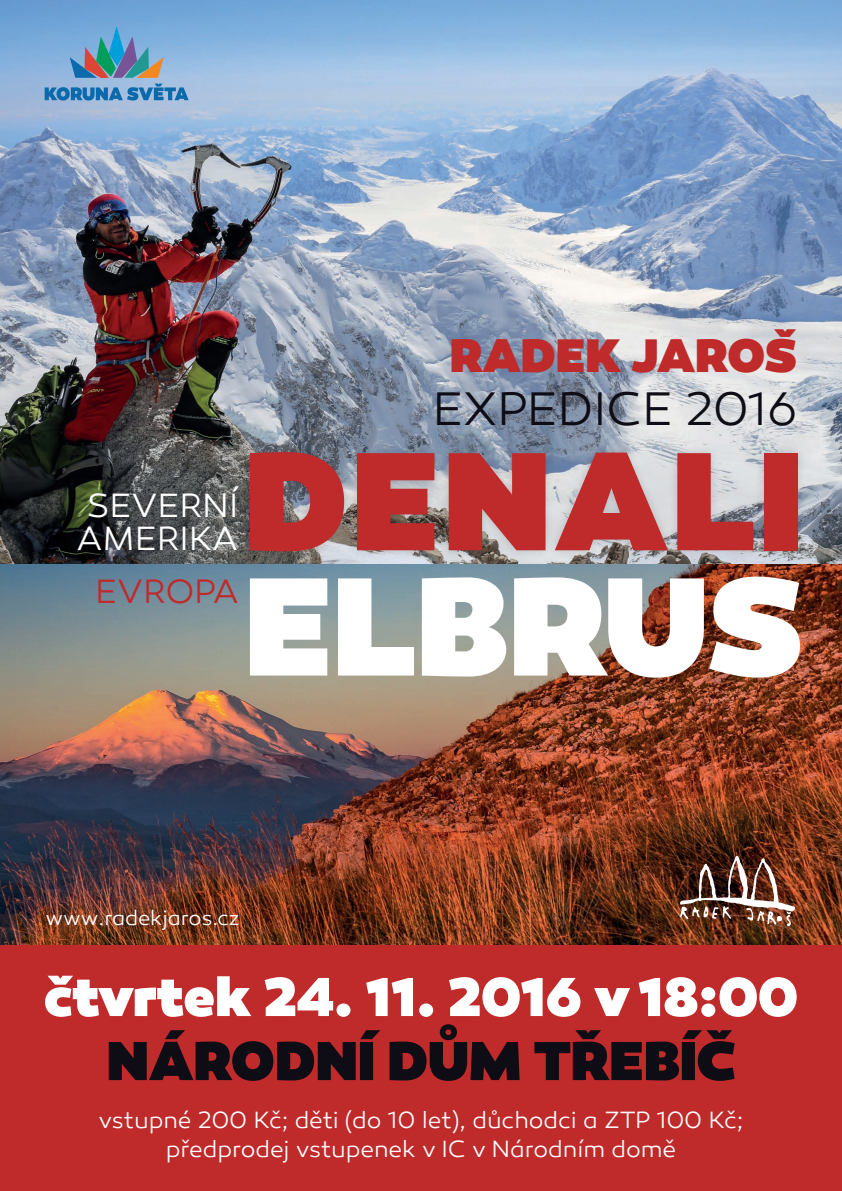
<style>
.page{position:relative;width:842px;height:1191px;background:#fff}
.page>*{position:absolute;margin:0;border:0;box-sizing:border-box;transform-origin:0 0}
.t1{font:900 142.8px "Canaro";letter-spacing:.025em;color:#bf2a2b}
.t2{font:900 142.8px "Canaro";color:#fff}
.t3{font:900 56px "Canaro";color:#fff}
.t4{font:900 56px "Canaro";color:#0e0c14}
.t5{font:300 48px "Canaro";letter-spacing:-.005em;color:#0e0c14}
.t6{font:900 48px "Canaro";color:#bf2a2b}
.t7{font:300 34.3px/33px "Canaro";color:#fff}
.t8{font:300 34.3px "Canaro";letter-spacing:-.005em;color:#bf2a2b}
.t9{font:300 24px/28.8px "Canaro";letter-spacing:-.005em;color:#fff;text-align:center}
.t10{font:300 21.5px "Canaro";color:#fff}
</style>
<div class="page">
<div style="left:0;top:944px;width:842px;height:247px;background:#bf2a2b"></div>
<img style="left:0;top:0;width:842px;height:944px">
<div style="left:69px;top:477px;width:178px;height:82px;background:#0e0c14;opacity:.17"></div>
<svg style="left:45px;top:84px;width:144px;height:16px;background:#5391c3"></svg>
<svg style="left:70px;top:26px;width:94px;height:52px;background:#6d98b3"></svg>
<div style="left:240px;top:443px;width:567px;height:118px;background:#0e0c14;opacity:.17"></div>
<img style="left:680px;top:856px;width:115px;height:70px">
<h3 class="t7" style="left:76px;top:489px;width:163px">SEVERNÍ<br>AMERIKA</h3>
<h3 class="t8" style="left:95px;top:571px;width:145px">EVROPA</h3>
<h3 class="t6" style="left:450px;top:324px;width:349px">RADEK JAROŠ</h3>
<h3 class="t5" style="left:433px;top:380px;width:366px">EXPEDICE 2016</h3>
<h1 class="t1" style="left:244px;top:408px;width:560px">DENALI</h1>
<h1 class="t2" style="left:244px;top:533px;width:561px">ELBRUS</h1>
<p class="t10" style="left:45px;top:905px;width:196px">www.radekjaros.cz</p>
<h2 class="t3" style="left:44px;top:960px;width:756px">čtvrtek 24. 11. 2016 v 18:00</h2>
<h2 class="t4" style="left:106px;top:1024px;width:630px">NÁRODNÍ DŮM TŘEBÍČ</h2>
<p class="t9" style="left:99px;top:1105px;width:646px">vstupné 200 Kč; děti (do 10 let), důchodci a ZTP 100 Kč; předprodej vstupenek v IC v Národním domě</p>
</div>
